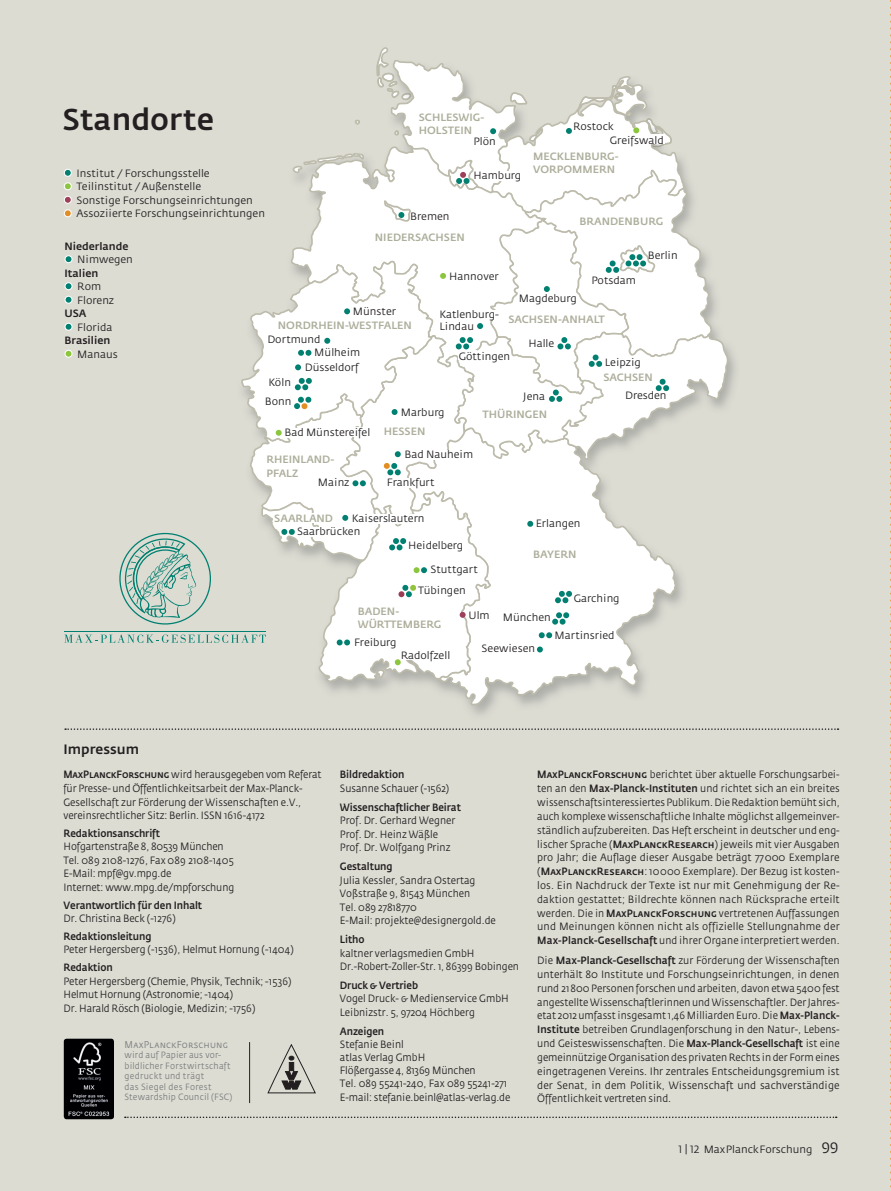
<style>
.page{position:relative;width:891px;height:1191px;background:#dcdcd3}
.page>*{position:absolute;margin:0;border:0;box-sizing:border-box;transform-origin:0 0}
.t1{font:500 30px "Fedra Sans";color:#231f20}
.t2{font:500 13.5px "Fedra Sans";color:#231f20}
.t3{font:10.5px/13.5px "Fedra Sans";color:#231f20;scale:.92 1}
.t4{font:10.5px/13.8px "Fedra Sans";color:#231f20;text-align:justify;scale:.93 1}
.t5{font:10.5px/13.5px "Fedra Sans";color:#231f20}
.t6{font:500 10.5px/13.5px "Fedra Sans";color:#aeae9c}
.t7{font:500 10.5px/13.5px "Fedra Sans";color:#231f20;scale:.92 1}
.t8{font:500 10.5px "Fedra Sans";color:#231f20}
.t9{font:9.75px "Fedra Sans Book SC";letter-spacing:.015em;color:#7a7c7c;scale:.9 1}
.t10{font:9px/10.5px "Fedra Sans";letter-spacing:.025em;color:#7a7c7c;scale:.92 1}
.s1{font-family:"Fedra Sans Medium SC"}
.s2{font-weight:500}
.s3{font-weight:400}
.s4{font-family:"Fedra Sans Book SC"}
.s5{font-family:"Fedra Sans Book SC";font-size:15px}
</style>
<div class="page">
<svg style="left:431px;top:683px;width:213px;height:23px"></svg>
<svg style="left:890px;top:0;width:1px;height:1188px"></svg>
<svg style="left:65px;top:728px;width:773px;height:2px"></svg>
<hr style="left:249px;top:1042px;width:1px;height:61px;background:#231f20">
<svg style="left:125px;top:1116px;width:712px;height:2px"></svg>
<img style="left:64px;top:1038px;width:50px;height:81px;border-radius:3px">
<svg style="left:268px;top:1044px;width:48px;height:49px"></svg>
<svg style="left:64px;top:47px;width:665px;height:636px"></svg>
<p class="t1" style="left:63px;top:108px;width:153px">Standorte</p>
<p class="t5" style="left:77px;top:167px;width:190px">Institut / Forschungsstelle Teilinstitut / Außenstelle<br>Sonstige Forschungseinrichtungen Assoziierte Forschungseinrichtungen</p>
<p class="t8" style="left:64px;top:242px;width:65px">Niederlande</p>
<p class="t5" style="left:77px;top:254px;width:57px">Nimwegen</p>
<p class="t8" style="left:65px;top:269px;width:35px">Italien</p>
<p class="t5" style="left:77px;top:281px;width:25px">Rom</p>
<p class="t5" style="left:77px;top:294px;width:38px">Florenz</p>
<p class="t8" style="left:65px;top:309px;width:24px">USA</p>
<p class="t5" style="left:77px;top:321px;width:37px">Florida</p>
<p class="t8" style="left:65px;top:336px;width:47px">Brasilien</p>
<p class="t5" style="left:77px;top:348px;width:42px">Manaus</p>
<p class="t6" style="left:419px;top:111px;width:67px">SCHLESWIG-<br>HOLSTEIN</p>
<p class="t5" style="left:573px;top:121px;width:42px">Rostock</p>
<p class="t5" style="left:610px;top:134px;width:55px">Greifswald</p>
<p class="t5" style="left:473px;top:136px;width:24px">Plön</p>
<p class="t6" style="left:533px;top:150px;width:87px">MECKLENBURG-<br>VORPOMMERN</p>
<p class="t5" style="left:473px;top:170px;width:49px">Hamburg</p>
<p class="t5" style="left:410px;top:211px;width:41px">Bremen</p>
<p class="t6" style="left:579px;top:216px;width:85px">BRANDENBURG</p>
<p class="t6" style="left:375px;top:231px;width:91px">NIEDERSACHSEN</p>
<p class="t5" style="left:648px;top:249px;width:31px">Berlin</p>
<p class="t5" style="left:449px;top:270px;width:51px">Hannover</p>
<p class="t5" style="left:591px;top:275px;width:46px">Potsdam</p>
<p class="t5" style="left:519px;top:293px;width:60px">Magdeburg</p>
<p class="t5" style="left:528px;top:337px;width:27px">Halle</p>
<p class="t5" style="left:353px;top:305px;width:45px">Münster</p>
<p class="t5" style="left:314px;top:334px;width:47px;text-indent:-47px">Dortmund<br>Mülheim</p>
<p class="t5" style="left:305px;top:362px;width:56px">Düsseldorf</p>
<p class="t5" style="left:265px;top:374px;width:28px;line-height:18.9px;text-align:center">Köln<br>Bonn</p>
<p class="t5" style="left:439px;top:309px;width:61px;line-height:12px">Katlenburg-<br>Lindau</p>
<p class="t6" style="left:508px;top:313px;width:98px">SACHSEN-ANHALT</p>
<p class="t6" style="left:278px;top:319px;width:135px">NORDRHEIN-WESTFALEN</p>
<p class="t5" style="left:459px;top:350px;width:53px">Göttingen</p>
<p class="t5" style="left:605px;top:356px;width:38px">Leipzig</p>
<p class="t5" style="left:625px;top:389px;width:43px">Dresden</p>
<p class="t6" style="left:603px;top:372px;width:51px">SACHSEN</p>
<p class="t5" style="left:523px;top:390px;width:23px">Jena</p>
<p class="t5" style="left:284px;top:426px;width:87px">Bad Münstereifel</p>
<p class="t5" style="left:401px;top:406px;width:45px">Marburg</p>
<p class="t6" style="left:384px;top:425px;width:43px">HESSEN</p>
<p class="t5" style="left:404px;top:448px;width:70px">Bad Nauheim</p>
<p class="t5" style="left:387px;top:476px;width:49px">Frankfurt</p>
<p class="t5" style="left:352px;top:512px;width:74px">Kaiserslautern</p>
<p class="t6" style="left:266px;top:453px;width:69px">RHEINLAND-<br>PFALZ</p>
<p class="t5" style="left:318px;top:477px;width:33px">Mainz</p>
<p class="t6" style="left:274px;top:512px;width:60px">SAARLAND</p>
<p class="t5" style="left:297px;top:525px;width:65px">Saarbrücken</p>
<p class="t6" style="left:483px;top:409px;width:66px">THÜRINGEN</p>
<p class="t5" style="left:536px;top:517px;width:46px">Erlangen</p>
<p class="t5" style="left:408px;top:539px;width:57px">Heidelberg</p>
<p class="t5" style="left:418px;top:559px;width:61px;line-height:21.3px;text-indent:12px">Stuttgart<br>Tübingen</p>
<p class="t6" style="left:358px;top:605px;width:85px">BADEN-<br>WÜRTTEMBERG</p>
<p class="t5" style="left:468px;top:609px;width:23px">Ulm</p>
<p class="t6" style="left:533px;top:549px;width:45px">BAYERN</p>
<p class="t5" style="left:503px;top:612px;width:50px">München</p>
<p class="t5" style="left:574px;top:592px;width:47px">Garching</p>
<p class="t5" style="left:354px;top:636px;width:44px">Freiburg</p>
<p class="t5" style="left:401px;top:649px;width:51px">Radolfzell</p>
<p class="t5" style="left:482px;top:642px;width:55px">Seewiesen</p>
<p class="t5" style="left:554px;top:629px;width:62px">Martinsried</p>
<p class="t2" style="left:64px;top:744px;width:77px">Impressum</p>
<p class="t3" style="left:63px;top:769px;width:282px"><span class="s1">MaxPlanckForschung</span> wird herausgegeben vom Referat für Presse- und Öffentlichkeitsarbeit der Max-Planck-Gesellschaft zur Förderung der Wissen schaften e.V., vereinsrechtlicher Sitz: Berlin. ISSN 1616-4172</p>
<p class="t3" style="left:63px;top:827px;width:187px"><span class="s2">Redaktionsanschrift<br></span>Hofgartenstraße 8, 80539 München<br>Tel. 089 2108-1276, Fax 089 2108-1405<br>E-Mail: mpf@gv.mpg.de<br>Internet: www.mpg.de/mpforschung</p>
<p class="t7" style="left:63px;top:899px;width:152px">Verantwortlich für den Inhalt<br><span class="s3">Dr. Christina Beck (-1276)</span></p>
<p class="t3" style="left:63px;top:930px;width:252px"><span class="s2">Redaktionsleitung<br></span>Peter Hergersberg (-1536), Helmut Hornung (-1404)</p>
<p class="t3" style="left:63px;top:961px;width:249px"><span class="s2">Redaktion<br></span>Peter Hergersberg (Chemie, Physik, Technik; -1536)<br>Helmut Hornung (Astronomie; -1404)<br>Dr. Harald Rösch (Biologie, Medizin; -1756)</p>
<p class="t9" style="left:125px;top:1038px;width:116px">MaxPlanckForschung</p>
<p class="t10" style="left:125px;top:1050px;width:119px">wird auf Papier aus vor&shy;bildlicher Forst wirtschaft gedruckt und trägt<br>das Siegel des Forest<br>Stewardship Council (FSC)</p>
<p class="t3" style="left:340px;top:769px;width:120px"><span class="s2">Bildredaktion<br></span>Susanne Schauer (-1562)</p>
<p class="t3" style="left:340px;top:801px;width:133px"><span class="s2">Wissenschaftlicher Beirat<br></span>Prof. Dr. Gerhard Wegner<br>Prof. Dr. Heinz Wäßle<br>Prof. Dr. Wolfgang Prinz</p>
<p class="t3" style="left:340px;top:860px;width:171px"><span class="s2">Gestaltung<br></span>Julia Kessler, Sandra Ostertag<br>Voßstraße 9, 81543 München<br>Tel. 089 27818770<br>E-Mail: projekte@designergold.de</p>
<p class="t3" style="left:340px;top:933px;width:196px"><span class="s2">Litho<br></span>kaltner verlagsmedien GmbH<br>Dr.-Robert-Zoller-Str. 1, 86399 Bobingen</p>
<p class="t3" style="left:340px;top:979px;width:185px"><span class="s2">Druck &amp; Vertrieb<br></span>Vogel Druck- &amp; Medienservice GmbH<br>Leibnizstr. 5, 97204 Höchberg</p>
<p class="t3" style="left:340px;top:1025px;width:187px"><span class="s2">Anzeigen<br></span>Stefanie Beinl<br>atlas Verlag GmbH<br>Flößergasse 4, 81369 München<br>Tel. 089 55241-240, Fax 089 55241-271<br>E-mail: stefanie.beinl@atlas-verlag.de</p>
<p class="t3" style="left:537px;top:768px;width:330px;text-align:justify"><span class="s1">MaxPlanckForschung</span> berichtet über aktuelle Forschungsarbei&shy;ten an den <span class="s2">Max-Planck-Instituten</span> und richtet sich an ein breites wissenschaftsinteressiertes Publikum. Die Redaktion bemüht sich, auch komplexe wissenschaftliche Inhalte möglichst allgemeinver&shy;ständlich aufzubereiten. Das Heft erscheint in deutscher und eng&shy;lischer Sprache (<span class="s1">MaxPlanckResearch</span>) jeweils mit vier Ausgaben pro Jahr; die Auf lage dieser Ausgabe beträgt 77000 Exemplare (<span class="s1">MaxPlanckResearch</span>: 10000 Exemplare). Der Bezug ist kosten&shy;los. Ein Nachdruck der Texte ist nur mit Genehmigung der Re&shy;daktion gestattet; Bildrechte können nach Rücksprache erteilt werden. Die in <span class="s1">MaxPlanckForschung</span> vertretenen Auffassungen und Meinungen können nicht als offizielle Stellungnahme der <span class="s2">Max-Planck-Gesellschaft</span> und ihrer Organe interpretiert werden.</p>
<p class="t4" style="left:537px;top:954px;width:327px">Die <span class="s2">Max-Planck-Gesellschaft</span> zur Förderung der Wissenschaften unterhält 80 Institute und Forschungseinrichtungen, in denen rund 21 800 Personen forschen und arbeiten, davon etwa 5400 fest angestellte Wissenschaftlerinnen und Wissenschaftler. Der Jahres&shy;etat 2012 umfasst insgesamt 1,46 Milliarden Euro. Die <span class="s2">Max-Planck-Institute</span> betreiben Grundlagenforschung in den Natur-, Lebens&shy;und Geisteswissenschaften. Die <span class="s2">Max-Planck-Gesellschaft</span> ist eine gemeinnützige Organisation des privaten Rechts in der Form eines eingetragenen Vereins. Ihr zentrales Entscheidungsgremium ist der Senat, in dem Politik, Wissenschaft und sachverständige Öffentlichkeit vertreten sind.</p>
<p class="t5" style="left:678px;top:1143px;width:162px"><span class="s4">1 | 12</span> MaxPlanckForschung <span class="s5">99</span></p>
</div>
